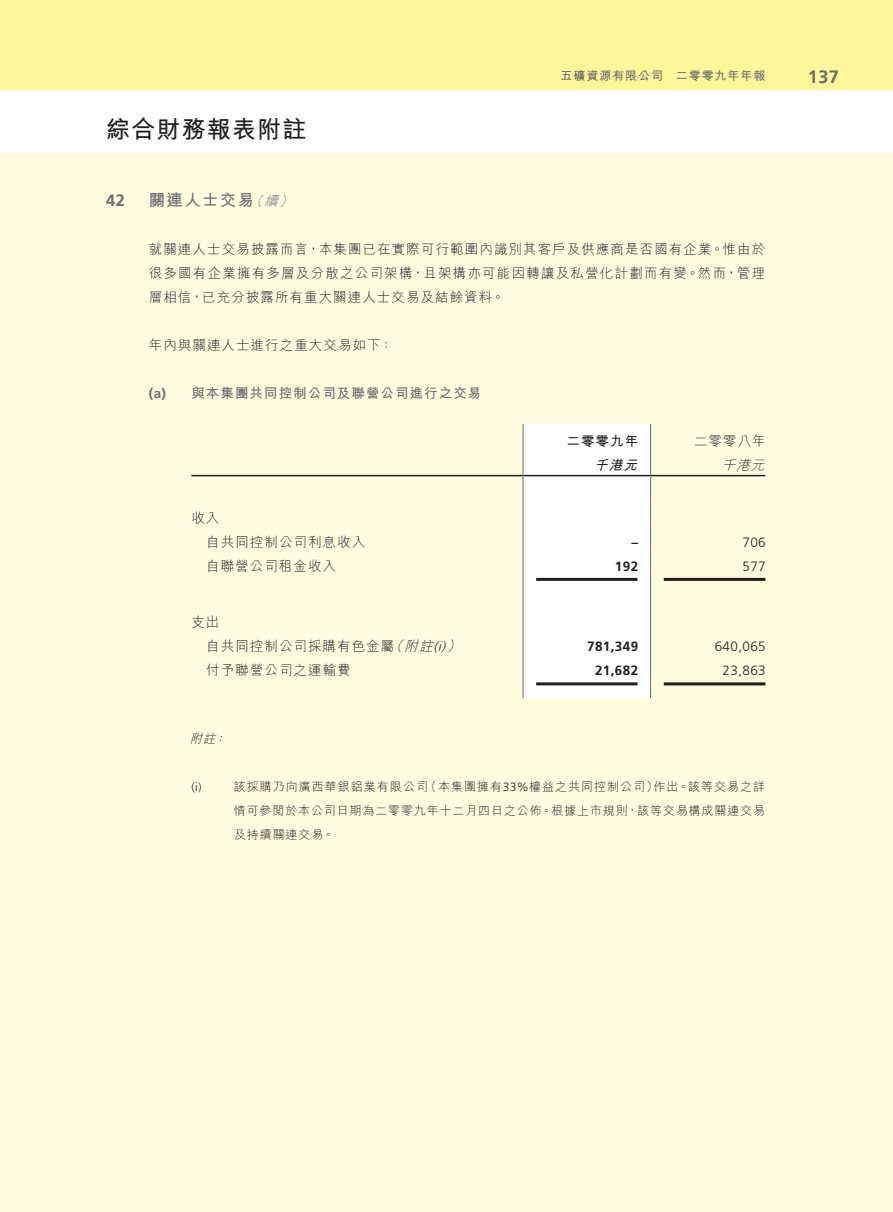
<style>
.page{position:relative;width:893px;height:1212px;background:#fffce0}
.page>*{position:absolute;margin:0;border:0;box-sizing:border-box;transform-origin:0 0}
.t1{font:700 24px "M Hei HK";letter-spacing:.05em;color:#231f20}
.t2{font:700 18px "Frutiger LT Std";color:#6c6d70}
.Heading_1{font:700 16.5px "M Hei HK";letter-spacing:.08em;color:#6c6d70}
.Heading_1-2{font:700 16.5px "Frutiger LT Std";color:#6c6d70}
.Body_Text{font:300 13.5px/24px "M Hei HK";letter-spacing:.08em;color:#231f20;text-align:justify}
.Heading_2{font:700 13.5px "M Hei HK";letter-spacing:.08em;color:#6c6d70}
.Body_Text-2{font:300 13.5px "Frutiger LT Std";letter-spacing:.03em;color:#231f20}
.Body_Text-3{font:700 13.5px "Frutiger LT Std";letter-spacing:.03em;color:#231f20}
.Body_Text-4{font:700 13.5px "M Hei HK";letter-spacing:.08em;color:#231f20}
.Body_Text-5{font:italic 700 13.5px "M Hei HK";color:#231f20}
.Body_Text-6{font:italic 300 13.5px "M Hei HK";color:#231f20}
.Notes{font:300 12px/24px "M Hei HK";letter-spacing:.07em;color:#231f20;text-align:justify}
.t3{font:700 12px "M Hei HK";letter-spacing:.08em;color:#6c6d70}
.Notes-2{font:italic 300 12px "M Hei HK";color:#231f20}
.Notes-3{font:300 12px "Frutiger LT Std";color:#231f20}
.s1{font-weight:300;font-style:italic;font-size:13.5px}
.s2{font-family:"Frutiger LT Std"}
.s3{font-style:italic}
.s4{font-family:"Frutiger LT Std";font-style:italic}
</style>
<div class="page">
<div style="left:0;top:0;width:893px;height:153px;background:#fff"></div>
<div style="left:0;top:0;width:893px;height:89px;background:#fff79a"></div>
<div style="left:523px;top:424px;width:128px;height:274px;background:#fff"></div>
<hr style="left:191px;top:475px;width:332px;height:1px;background:#231f20">
<hr style="left:523px;top:475px;width:127px;height:1px;background:#231f20">
<hr style="left:651px;top:475px;width:114px;height:1px;background:#231f20">
<hr style="left:536px;top:578px;width:101px;height:3px;background:#231f20">
<hr style="left:664px;top:578px;width:101px;height:3px;background:#231f20">
<hr style="left:536px;top:682px;width:101px;height:3px;background:#231f20">
<hr style="left:664px;top:682px;width:101px;height:3px;background:#231f20">
<h1 class="t1" style="left:106px;top:112px;width:202px">綜合財務報表附註</h1>
<p class="t3" style="left:561px;top:67px;width:206px">五礦資源有限公司 二零零九年年報</p>
<h2 class="t2" style="left:808px;top:66px;width:33px">137</h2>
<p class="Heading_1-2" style="left:106px;top:191px;width:20px">42</p>
<p class="Heading_1" style="left:149px;top:188px;width:149px">關連人士交易<span class="s1">（續）</span></p>
<p class="Body_Text" style="left:149px;top:237px;width:618px">就關連人士交易披露而言，本集團已在實際可行範圍內識別其客戶及供應商是否國有企業。惟由於很多國有企業擁有多層及分散之公司架構，且架構亦可能因轉讓及私營化計劃而有變。然而，管理層相信，已充分披露所有重大關連人士交易及結餘資料。</p>
<p class="Body_Text" style="left:149px;top:333px;width:245px">年內與關連人士進行之重大交易如下：</p>
<p class="Heading_2" style="left:149px;top:383px;width:334px"><span class="s2">(a)</span> 與本集團共同控制公司及聯營公司進行之交易</p>
<p class="Body_Text-4" style="left:566px;top:431px;width:73px">二零零九年</p>
<p class="Body_Text" style="left:694px;top:429px;width:73px">二零零八年</p>
<p class="Body_Text-5" style="left:594px;top:455px;width:49px">千港元</p>
<p class="Body_Text-6" style="left:722px;top:458px;width:48px">千港元</p>
<p class="Body_Text" style="left:191px;top:505px;width:30px">收入</p>
<p class="Body_Text" style="left:206px;top:529px;width:161px">自共同控制公司利息收入</p>
<p class="Body_Text-3" style="left:631px;top:534px;width:8px">–</p>
<p class="Body_Text-2" style="left:742px;top:534px;width:25px">706</p>
<p class="Body_Text" style="left:206px;top:553px;width:131px">自聯營公司租金收入</p>
<p class="Body_Text-3" style="left:615px;top:558px;width:25px">192</p>
<p class="Body_Text-2" style="left:742px;top:558px;width:25px">577</p>
<p class="Body_Text" style="left:191px;top:610px;width:30px">支出</p>
<p class="Body_Text" style="left:206px;top:634px;width:259px">自共同控制公司採購有色金屬<span class="s3">（附註</span><span class="s4">(i)</span><span class="s3">）</span></p>
<p class="Body_Text-3" style="left:587px;top:638px;width:53px">781,349</p>
<p class="Body_Text-2" style="left:715px;top:639px;width:53px">640,065</p>
<p class="Body_Text" style="left:206px;top:658px;width:146px">付予聯營公司之運輸費</p>
<p class="Body_Text-3" style="left:595px;top:662px;width:45px">21,682</p>
<p class="Body_Text-2" style="left:723px;top:663px;width:45px">23,863</p>
<p class="Notes-2" style="left:190px;top:732px;width:40px">附註：</p>
<p class="Notes-3" style="left:191px;top:780px;width:12px">(i)</p>
<p class="Notes" style="left:234px;top:774px;width:533px">該採購乃向廣西華銀鋁業有限公司（本集團擁有<span class="s2">33%</span>權益之共同控制公司）作出。該等交易之詳情可參閱於本公司日期為二零零九年十二月四日之公佈。根據上市規則，該等交易構成關連交易及持續關連交易。</p>
</div>
